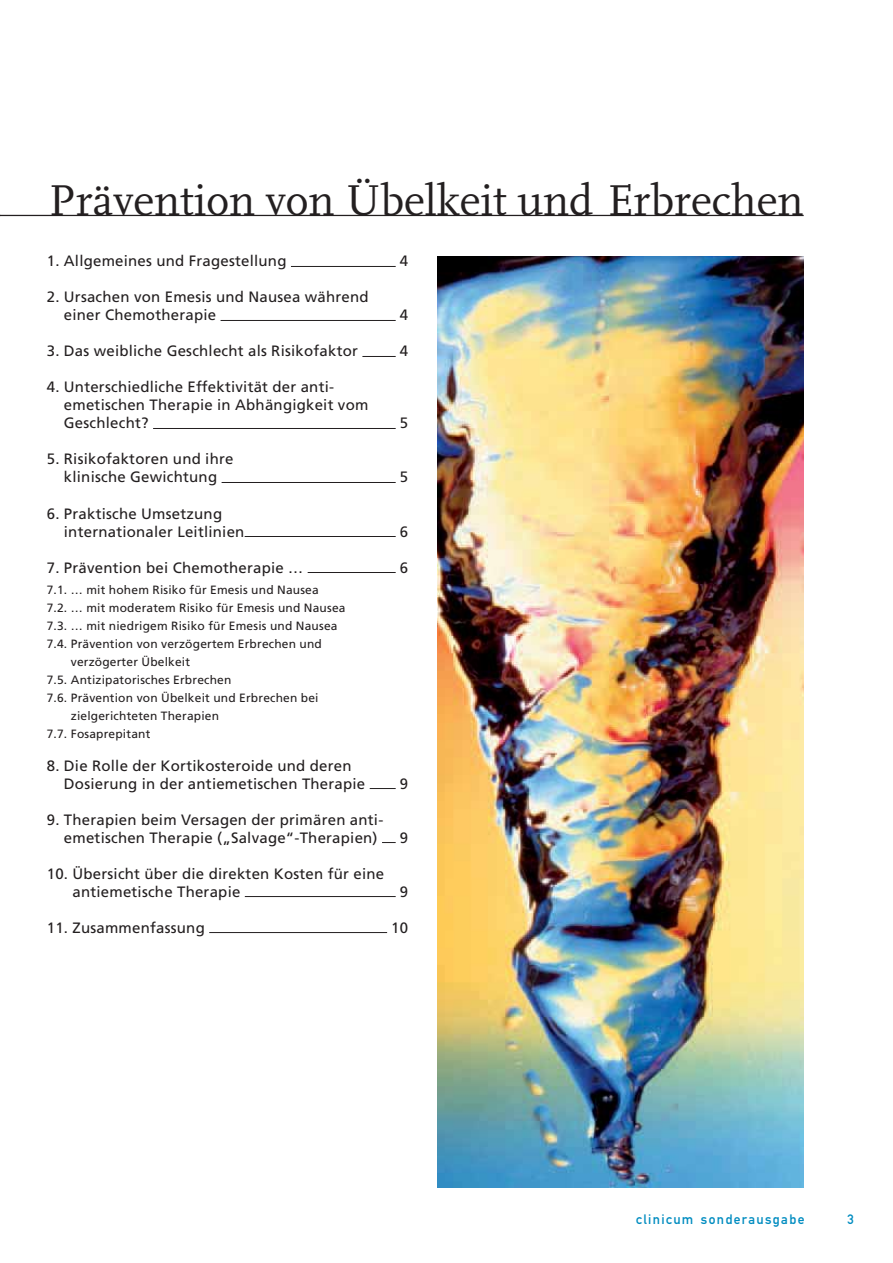
<style>
.page{position:relative;width:893px;height:1263px;background:#fff}
.page>*{position:absolute;margin:0;border:0;box-sizing:border-box;transform-origin:0 0}
.t1{font:45px "Scala";color:#231f20}
.t2{font:15px/18px "Frutiger LT Std";letter-spacing:.015em;color:#231f20}
.t3{font:13.5px "DIN Mittelschrift Std";letter-spacing:.1em;color:#008cc0}
.t4{font:12px "Frutiger LT Std";letter-spacing:.015em;color:#231f20}
</style>
<div class="page">
<hr style="left:291px;top:266px;width:105px;height:1px;background:#231f20">
<hr style="left:221px;top:320px;width:175px;height:1px;background:#231f20">
<hr style="left:362px;top:356px;width:34px;height:1px;background:#231f20">
<hr style="left:153px;top:428px;width:243px;height:1px;background:#231f20">
<hr style="left:222px;top:482px;width:174px;height:1px;background:#231f20">
<hr style="left:245px;top:536px;width:151px;height:1px;background:#231f20">
<hr style="left:308px;top:572px;width:88px;height:1px;background:#231f20">
<svg style="left:370px;top:788px;width:26px;height:1px"></svg>
<svg style="left:382px;top:842px;width:14px;height:1px"></svg>
<hr style="left:245px;top:896px;width:151px;height:1px;background:#231f20">
<hr style="left:209px;top:932px;width:178px;height:1px;background:#231f20">
<hr style="left:0;top:215px;width:804px;height:1px;background:#231f20">
<img style="left:438px;top:256px;width:366px;height:931px">
<h1 class="t1" style="left:49px;top:174px;width:756px">Prävention von Übelkeit und Erbrechen</h1>
<p class="t2" style="left:47px;top:253px;width:241px">1. Allgemeines und Fragestellung</p>
<p class="t2" style="left:400px;top:253px;width:10px">4</p>
<p class="t2" style="left:64px;top:289px;width:306px;text-indent:-17px">2. Ursachen von Emesis und Nausea während einer Chemotherapie</p>
<p class="t2" style="left:400px;top:307px;width:10px">4</p>
<p class="t2" style="left:47px;top:343px;width:313px">3. Das weibliche Geschlecht als Risikofaktor</p>
<p class="t2" style="left:400px;top:343px;width:10px">4</p>
<p class="t2" style="left:64px;top:379px;width:306px;text-indent:-17px">4. Unterschiedliche Effektivität der anti - emetischen Therapie in Abhängigkeit vom<br>Geschlecht?</p>
<p class="t2" style="left:400px;top:415px;width:10px">5</p>
<p class="t2" style="left:47px;top:451px;width:188px;text-align:center">5. Risikofaktoren und ihre klinische Gewichtung</p>
<p class="t2" style="left:64px;top:505px;width:182px;text-indent:-17px">6. Praktische Umsetzung internationaler Leitlinien</p>
<p class="t2" style="left:400px;top:469px;width:10px">5</p>
<p class="t2" style="left:400px;top:523px;width:10px">6</p>
<p class="t2" style="left:47px;top:559px;width:258px">7. Prävention bei Chemotherapie …</p>
<p class="t2" style="left:400px;top:559px;width:10px">6</p>
<p class="t4" style="left:47px;top:583px;width:273px">7.1. … mit hohem Risiko für Emesis und Nausea</p>
<p class="t4" style="left:47px;top:601px;width:300px">7.2. … mit moderatem Risiko für Emesis und Nausea</p>
<p class="t4" style="left:47px;top:619px;width:292px">7.3. … mit niedrigem Risiko für Emesis und Nausea</p>
<p class="t4" style="left:47px;top:637px;width:277px">7.4. Prävention von verzögertem Erbrechen und</p>
<p class="t4" style="left:71px;top:655px;width:121px">verzögerter Übelkeit</p>
<p class="t4" style="left:47px;top:673px;width:186px">7.5. Antizipatorisches Erbrechen</p>
<p class="t4" style="left:47px;top:691px;width:273px">7.6. Prävention von Übelkeit und Erbrechen bei</p>
<p class="t4" style="left:71px;top:709px;width:150px">zielgerichteten Therapien</p>
<p class="t4" style="left:47px;top:727px;width:105px">7.7. Fosaprepitant</p>
<p class="t2" style="left:64px;top:757px;width:303px;text-indent:-17px">8. Die Rolle der Kortikosteroide und deren<br>Dosierung in der antiemetischen Therapie</p>
<p class="t2" style="left:400px;top:775px;width:10px">9</p>
<p class="t2" style="left:64px;top:811px;width:321px;text-indent:-17px">9. Therapien beim Versagen der primären anti&shy;emetischen Therapie („Salvage“-Therapien)</p>
<p class="t2" style="left:72px;top:865px;width:313px;text-indent:-26px">10. Übersicht über die direkten Kosten für eine antiemetische Therapie</p>
<p class="t2" style="left:400px;top:829px;width:10px">9</p>
<p class="t2" style="left:400px;top:883px;width:10px">9</p>
<p class="t2" style="left:47px;top:919px;width:160px">11. Zusammenfassung</p>
<p class="t2" style="left:391px;top:919px;width:18px">10</p>
<p class="t3" style="left:636px;top:1214px;width:170px">clinicum sonderausgabe</p>
<p class="t3" style="left:847px;top:1214px;width:8px">3</p>
</div>
